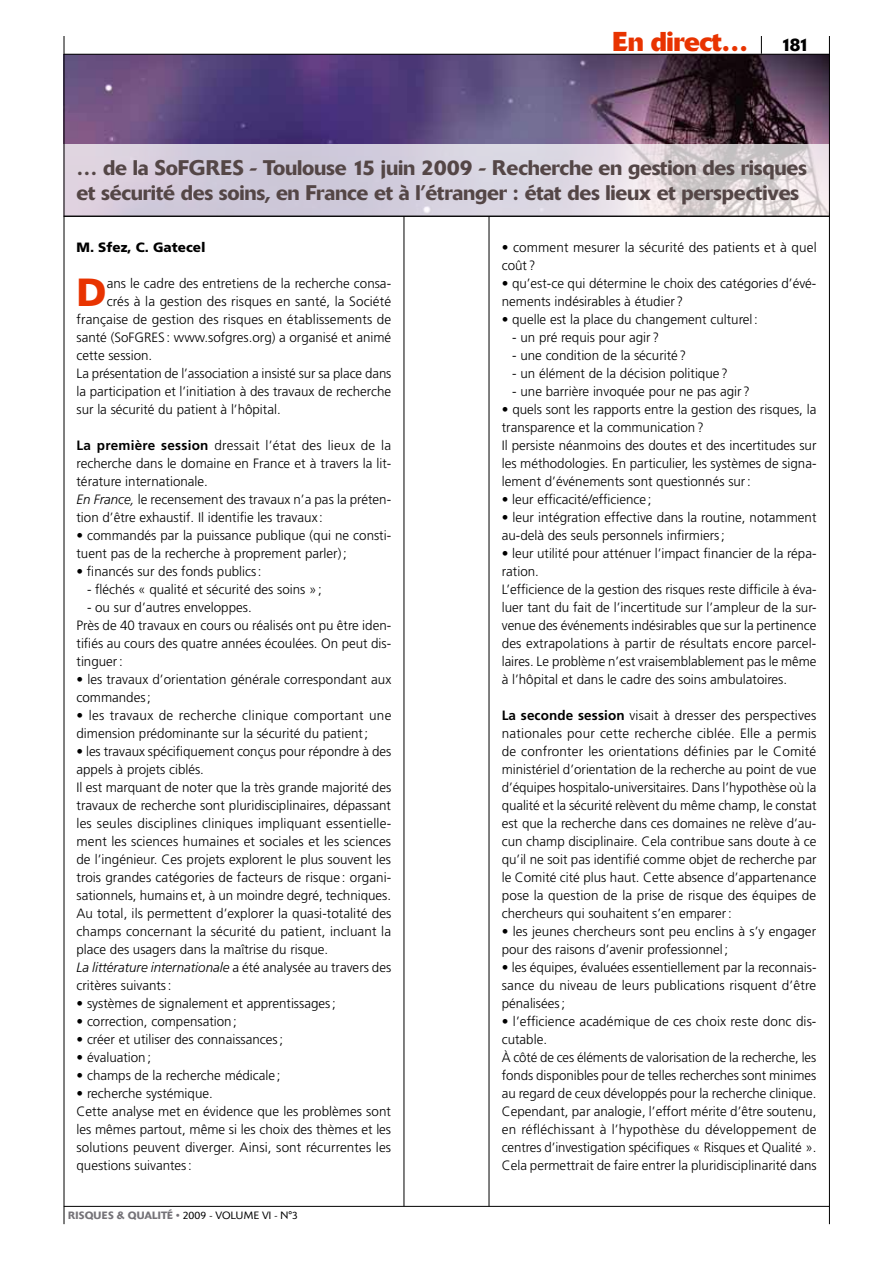
<style>
.page{position:relative;width:893px;height:1263px;background:#fff}
.page>*{position:absolute;margin:0;border:0;box-sizing:border-box;transform-origin:0 0}
.t1{font:900 39.3px "Frutiger LT Std";color:#e83300}
.t2{font:700 27px "Delta";letter-spacing:-.015em;color:#e83300}
.t3{font:500 21px/25.2px "Delta";letter-spacing:-.01em;color:#544646}
.t4{font:300 13.5px/18px "Frutiger LT Std";color:#000}
.t5{font:900 13.5px "Frutiger LT Std";color:#000}
.t6{font:300 10.5px "Delta";color:#000}
.s1{font-weight:500;font-size:18px;color:#000}
.s2{font-weight:700}
.s3{font-style:italic}
.s4{font-weight:500;color:#757378}
</style>
<div class="page">
<img style="left:65px;top:55px;width:764px;height:89px">
<svg style="left:65px;top:144px;width:764px;height:72px;background:#d6d0db"></svg>
<hr style="left:64px;top:1206px;width:765px;height:1px;background:#000">
<svg style="left:761px;top:36px;width:1px;height:18px"></svg>
<hr style="left:404px;top:216px;width:1px;height:990px;background:#000">
<hr style="left:489px;top:216px;width:1px;height:990px;background:#000">
<hr style="left:64px;top:54px;width:765px;height:1px;background:#000">
<hr style="left:64px;top:216px;width:765px;height:1px;background:#000">
<hr style="left:64px;top:36px;width:1px;height:1188px;background:#000">
<hr style="left:829px;top:36px;width:1px;height:1188px;background:#000">
<h2 class="t2" style="left:612px;top:25px;width:199px">En direct… <span class="s1">181</span></h2>
<h3 class="t3" style="left:77px;top:155px;width:732px">… de la SoFGRES - Toulouse 15 juin 2009 - Recherche en gestion des risques et sécurité des soins, en France et à l’étranger : état des lieux et perspectives</h3>
<p class="t5" style="left:77px;top:239px;width:131px">M. Sfez, C. Gatecel</p>
<h1 class="t1" style="left:77px;top:269px;width:32px">D</h1>
<p class="t4" style="left:107px;top:275px;width:286px">ans le cadre des entretiens de la recherche consa-</p>
<p class="t4" style="left:107px;top:293px;width:286px">crés à la gestion des risques en santé, la Société</p>
<p class="t4" style="left:77px;top:311px;width:316px">française de gestion des risques en établissements de</p>
<p class="t4" style="left:77px;top:329px;width:316px">santé (SoFGRES : www.sofgres.org) a organisé et animé</p>
<p class="t4" style="left:77px;top:347px;width:77px">cette session.</p>
<p class="t4" style="left:77px;top:365px;width:316px">La présentation de l’association a insisté sur sa place dans</p>
<p class="t4" style="left:77px;top:383px;width:316px">la participation et l’initiation à des travaux de recherche</p>
<p class="t4" style="left:77px;top:401px;width:206px">sur la sécurité du patient à l’hôpital.</p>
<p class="t4" style="left:77px;top:437px;width:316px"><span class="s2">La première session</span> dressait l’état des lieux de la recherche dans le domaine en France et à travers la lit&shy;térature internationale.<br><span class="s3">En France,</span> le recensement des travaux n’a pas la préten&shy;tion d’être exhaustif. Il identifie les travaux :</p>
<p class="t4" style="left:77px;top:527px;width:316px">• commandés par la puissance publique (qui ne consti&shy;tuent pas de la recherche à proprement parler);</p>
<p class="t4" style="left:77px;top:563px;width:187px">• financés sur des fonds publics:</p>
<p class="t4" style="left:87px;top:581px;width:236px">- fléchés « qualité et sécurité des soins »;</p>
<p class="t4" style="left:77px;top:599px;width:316px;text-indent:11px">- ou sur d’autres enveloppes.<br>Près de 40 travaux en cours ou réalisés ont pu être iden&shy;tifiés au cours des quatre années écoulées. On peut dis&shy;tinguer:</p>
<p class="t4" style="left:77px;top:671px;width:316px">• les travaux d’orientation générale correspondant aux commandes;</p>
<p class="t4" style="left:77px;top:707px;width:316px">• les travaux de recherche clinique comportant une dimension prédominante sur la sécurité du patient;</p>
<p class="t4" style="left:77px;top:743px;width:316px">• les travaux spécifiquement conçus pour répondre à des appels à projets ciblés.<br>Il est marquant de noter que la très grande majorité des travaux de recherche sont pluridisciplinaires, dépassant les seules disciplines cliniques impliquant essentielle&shy;ment les sciences humaines et sociales et les sciences de l’ingénieur. Ces projets explorent le plus souvent les trois grandes catégories de facteurs de risque: organi&shy;sationnels, humains et, à un moindre degré, techniques.<br>Au total, ils permettent d’explorer la quasi-totalité des champs concernant la sécurité du patient, incluant la place des usagers dans la maîtrise du risque.<br><span class="s3">La littérature internationale</span> a été analysée au travers des critères suivants:</p>
<p class="t4" style="left:77px;top:995px;width:261px">• systèmes de signalement et apprentissages;</p>
<p class="t4" style="left:77px;top:1013px;width:162px">• correction, compensation;</p>
<p class="t4" style="left:77px;top:1031px;width:208px">• créer et utiliser des connaissances;</p>
<p class="t4" style="left:77px;top:1049px;width:76px">• évaluation;</p>
<p class="t4" style="left:77px;top:1067px;width:206px">• champs de la recherche médicale;</p>
<p class="t4" style="left:77px;top:1085px;width:316px">• recherche systémique.<br>Cette analyse met en évidence que les problèmes sont les mêmes partout, même si les choix des thèmes et les solutions peuvent diverger. Ainsi, sont récurrentes les questions suivantes:</p>
<p class="t6" style="left:68px;top:1209px;width:231px"><span class="s4">Risques &amp; Qualité •</span> 2009 - VOLUME VI - N°3</p>
<p class="t4" style="left:502px;top:239px;width:316px">• comment mesurer la sécurité des patients et à quel coût?</p>
<p class="t4" style="left:502px;top:275px;width:316px">• qu’est-ce qui détermine le choix des catégories d’évé&shy;nements indésirables à étudier?</p>
<p class="t4" style="left:502px;top:311px;width:258px">• quelle est la place du changement culturel:</p>
<p class="t4" style="left:512px;top:329px;width:148px">- un pré requis pour agir?</p>
<p class="t4" style="left:512px;top:347px;width:175px">- une condition de la sécurité?</p>
<p class="t4" style="left:512px;top:365px;width:217px">- un élément de la décision politique ?</p>
<p class="t4" style="left:512px;top:383px;width:239px">- une barrière invoquée pour ne pas agir?</p>
<p class="t4" style="left:502px;top:401px;width:316px">• quels sont les rapports entre la gestion des risques, la transparence et la communication?<br>Il persiste néanmoins des doutes et des incertitudes sur les méthodologies. En particulier, les systèmes de signa&shy;lement d’événements sont questionnés sur:</p>
<p class="t4" style="left:502px;top:490px;width:151px">• leur efficacité/efficience;</p>
<p class="t4" style="left:502px;top:508px;width:316px">• leur intégration effective dans la routine, notamment au-delà des seuls personnels infirmiers;</p>
<p class="t4" style="left:502px;top:544px;width:316px">• leur utilité pour atténuer l’impact financier de la répa&shy;ration.<br>L’efficience de la gestion des risques reste difficile à éva&shy;luer tant du fait de l’incertitude sur l’ampleur de la sur&shy;venue des événements indésirables que sur la pertinence des extrapolations à partir de résultats encore parcel&shy;laires. Le problème n’est vraisemblablement pas le même à l’hôpital et dans le cadre des soins ambulatoires.</p>
<p class="t4" style="left:502px;top:707px;width:316px;text-align:justify"><span class="s2">La seconde session</span> visait à dresser des perspectives nationales pour cette recherche ciblée. Elle a permis de confronter les orientations définies par le Comité ministériel d’orientation de la recherche au point de vue d’équipes hospitalo-universitaires. Dans l’hypothèse où la qualité et la sécurité relèvent du même champ, le constat est que la recherche dans ces domaines ne relève d’au&shy;cun champ disciplinaire. Cela contribue sans doute à ce qu’il ne soit pas identifié comme objet de recherche par le Comité cité plus haut. Cette absence d’appartenance pose la question de la prise de risque des équipes de chercheurs qui souhaitent s’en emparer:</p>
<p class="t4" style="left:502px;top:923px;width:316px">• les jeunes chercheurs sont peu enclins à s’y engager pour des raisons d’avenir professionnel;</p>
<p class="t4" style="left:502px;top:959px;width:316px;text-align:justify">• les équipes, évaluées essentiellement par la reconnais&shy;sance du niveau de leurs publications risquent d’être pénalisées;</p>
<p class="t4" style="left:502px;top:1013px;width:316px">• l’efficience académique de ces choix reste donc dis&shy;cutable.<br>À côté de ces éléments de valorisation de la recherche, les fonds disponibles pour de telles recherches sont minimes au regard de ceux développés pour la recherche clinique.<br>Cependant, par analogie, l’effort mérite d’être soutenu, en réfléchissant à l’hypothèse du développement de centres d’investigation spécifiques « Risques et Qualité ».<br>Cela permettrait de faire entrer la pluridisciplinarité dans</p>
</div>
